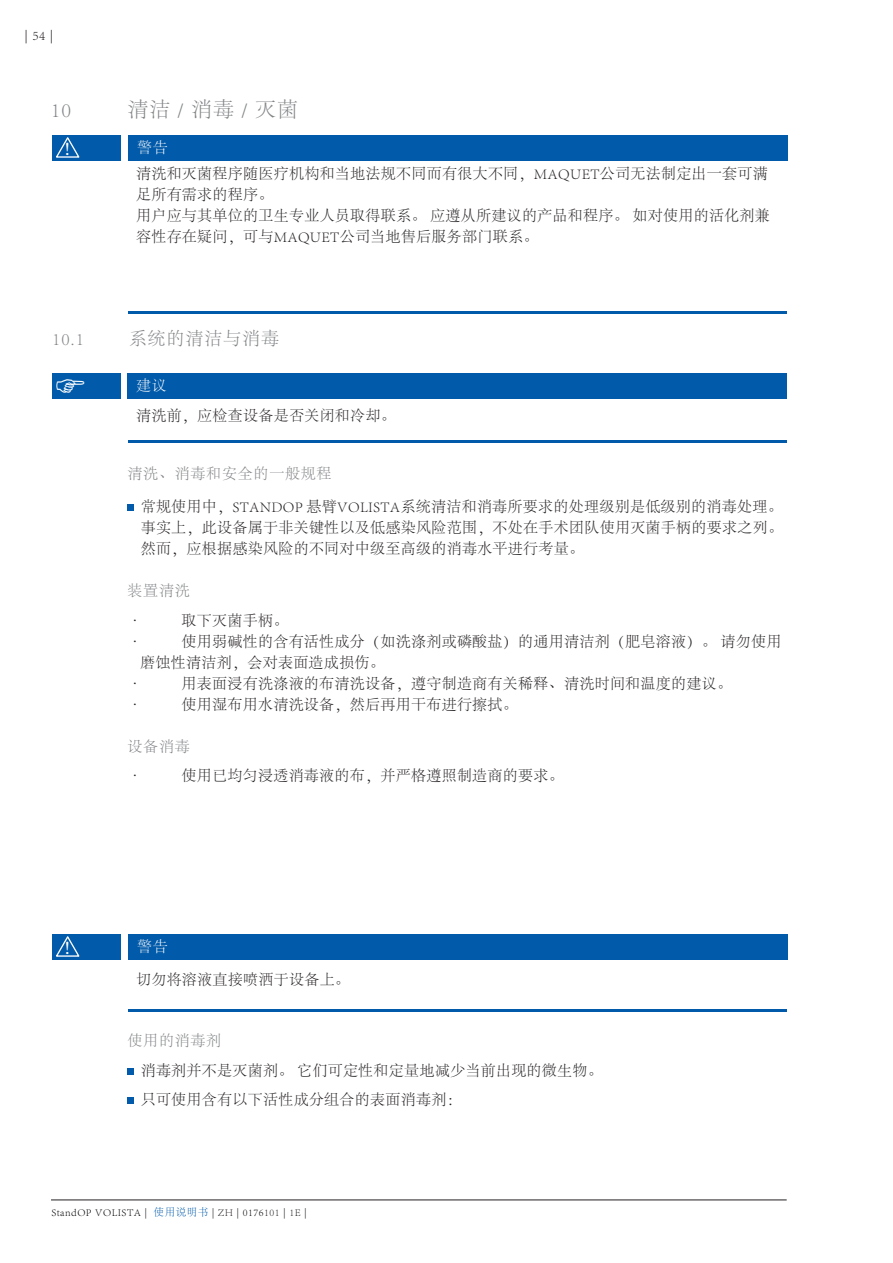
<style>
.page{position:relative;width:893px;height:1263px;background:#fff}
.page>*{position:absolute;margin:0;border:0;box-sizing:border-box;transform-origin:0 0}
.t1{font:300 21px "Adobe Song Std";letter-spacing:.05em;color:#808285}
.t2{font:300 18px "Adobe Song Std";letter-spacing:.05em;color:#808285}
.t3{font:17.4px "Georgia";color:#fff}
.COPY-roman_10_14pt{font:300 15px/21px "Adobe Song Std";letter-spacing:.02em;color:#231f20;text-align:justify}
.WARNING-roman_10_14p{font:300 15px/21px "Adobe Song Std";letter-spacing:.02em;color:#231f20}
.HEADLINE03_10_14pt_g{font:300 15px "Adobe Song Std";letter-spacing:.05em;color:#808285}
.HEADLINE02_10_14pt_g{font:300 15px "Adobe Song Std";color:#fff}
.t4{font:300 13.5px "Adobe Song Std";color:#231f20}
.t5{font:300 10.5px "Adobe Song Std";letter-spacing:.05em;color:#000}
.s1{color:#231f20}
.s2{color:#015aaa}
</style>
<div class="page">
<hr style="left:51px;top:1199px;width:736px;height:1px;background:#231f20">
<div style="left:128px;top:373px;width:659px;height:26px;background:#015aaa"></div>
<hr style="left:128px;top:441px;width:659px;height:2px;background:#015aaa">
<div style="left:52px;top:374px;width:68px;height:25px;background:#015aaa"></div>
<div style="left:128px;top:504px;width:6px;height:7px;background:#015aaa"></div>
<hr style="left:129px;top:1009px;width:658px;height:2px;background:#015aaa">
<div style="left:129px;top:934px;width:659px;height:25px;background:#015aaa"></div>
<div style="left:52px;top:934px;width:68px;height:25px;background:#015aaa"></div>
<svg style="left:56px;top:936px;width:23px;height:21px"></svg>
<svg style="left:128px;top:1068px;width:6px;height:6px"></svg>
<div style="left:128px;top:1097px;width:6px;height:7px;background:#015aaa"></div>
<hr style="left:128px;top:311px;width:659px;height:3px;background:#015aaa">
<div style="left:129px;top:135px;width:659px;height:26px;background:#015aaa"></div>
<div style="left:52px;top:135px;width:68px;height:26px;background:#015aaa"></div>
<svg style="left:56px;top:137px;width:23px;height:21px"></svg>
<p class="t4" style="left:24px;top:28px;width:30px">| 54 |</p>
<p class="t1" style="left:51px;top:98px;width:22px">10</p>
<p class="t1" style="left:127px;top:98px;width:172px">清洁 / 消毒 / 灭菌</p>
<p class="t3" style="left:64px;top:139px;width:7px">!</p>
<p class="HEADLINE02_10_14pt_g" style="left:137px;top:139px;width:32px">警告</p>
<p class="WARNING-roman_10_14p" style="left:136px;top:164px;width:633px">清洗和灭菌程序随医疗机构和当地法规不同而有很大不同，MAQUET公司无法制定出一套可满足所有需求的程序。</p>
<p class="WARNING-roman_10_14p" style="left:136px;top:206px;width:635px">用户应与其单位的卫生专业人员取得联系。 应遵从所建议的产品和程序。 如对使用的活化剂兼容性存在疑问，可与MAQUET公司当地售后服务部门联系。</p>
<p class="t2" style="left:52px;top:329px;width:33px">10.1</p>
<p class="t2" style="left:129px;top:329px;width:152px">系统的清洁与消毒</p>
<p class="HEADLINE02_10_14pt_g" style="left:136px;top:378px;width:32px">建议</p>
<p class="WARNING-roman_10_14p" style="left:136px;top:406px;width:261px">清洗前，应检查设备是否关闭和冷却。</p>
<p class="HEADLINE03_10_14pt_g" style="left:128px;top:465px;width:206px">清洗、消毒和安全的一般规程</p>
<p class="COPY-roman_10_14pt" style="left:141px;top:497px;width:644px">常规使用中，STANDOP 悬臂VOLISTA系统清洁和消毒所要求的处理级别是低级别的消毒处理。事实上，此设备属于非关键性以及低感染风险范围，不处在手术团队使用灭菌手柄的要求之列。然而，应根据感染风险的不同对中级至高级的消毒水平进行考量。</p>
<p class="HEADLINE03_10_14pt_g" style="left:128px;top:583px;width:64px">装置清洗</p>
<p class="COPY-roman_10_14pt" style="left:128px;top:610px;width:16px">•</p>
<p class="COPY-roman_10_14pt" style="left:182px;top:610px;width:108px">取下灭菌手柄。</p>
<p class="COPY-roman_10_14pt" style="left:128px;top:631px;width:16px">•</p>
<p class="COPY-roman_10_14pt" style="left:140px;top:631px;width:643px;text-indent:41px">使用弱碱性的含有活性成分（如洗涤剂或磷酸盐）的通用清洁剂（肥皂溶液）。 请勿使用磨蚀性清洁剂，会对表面造成损伤。</p>
<p class="COPY-roman_10_14pt" style="left:128px;top:673px;width:16px">•</p>
<p class="COPY-roman_10_14pt" style="left:182px;top:673px;width:552px">用表面浸有洗涤液的布清洗设备，遵守制造商有关稀释、清洗时间和温度的建议。</p>
<p class="COPY-roman_10_14pt" style="left:128px;top:694px;width:16px">•</p>
<p class="COPY-roman_10_14pt" style="left:182px;top:694px;width:338px">使用湿布用水清洗设备，然后再用干布进行擦拭。</p>
<p class="HEADLINE03_10_14pt_g" style="left:128px;top:738px;width:64px">设备消毒</p>
<p class="COPY-roman_10_14pt" style="left:128px;top:766px;width:16px">•</p>
<p class="COPY-roman_10_14pt" style="left:182px;top:766px;width:384px">使用已均匀浸透消毒液的布，并严格遵照制造商的要求。</p>
<p class="t3" style="left:64px;top:938px;width:7px">!</p>
<p class="HEADLINE02_10_14pt_g" style="left:137px;top:938px;width:32px">警告</p>
<p class="WARNING-roman_10_14p" style="left:136px;top:969px;width:215px">切勿将溶液直接喷洒于设备上。</p>
<p class="HEADLINE03_10_14pt_g" style="left:128px;top:1033px;width:95px">使用的消毒剂</p>
<p class="COPY-roman_10_14pt" style="left:141px;top:1060px;width:464px">消毒剂并不是灭菌剂。 它们可定性和定量地减少当前出现的微生物。</p>
<p class="COPY-roman_10_14pt" style="left:141px;top:1090px;width:323px">只可使用含有以下活性成分组合的表面消毒剂：</p>
<p class="t5" style="left:51px;top:1207px;width:257px">StandOP VOLISTA <span class="s1">|</span> <span class="s2">使用说明书</span> <span class="s1">| ZH |</span> 0176<span class="s1">101 | 1E |</span></p>
</div>
